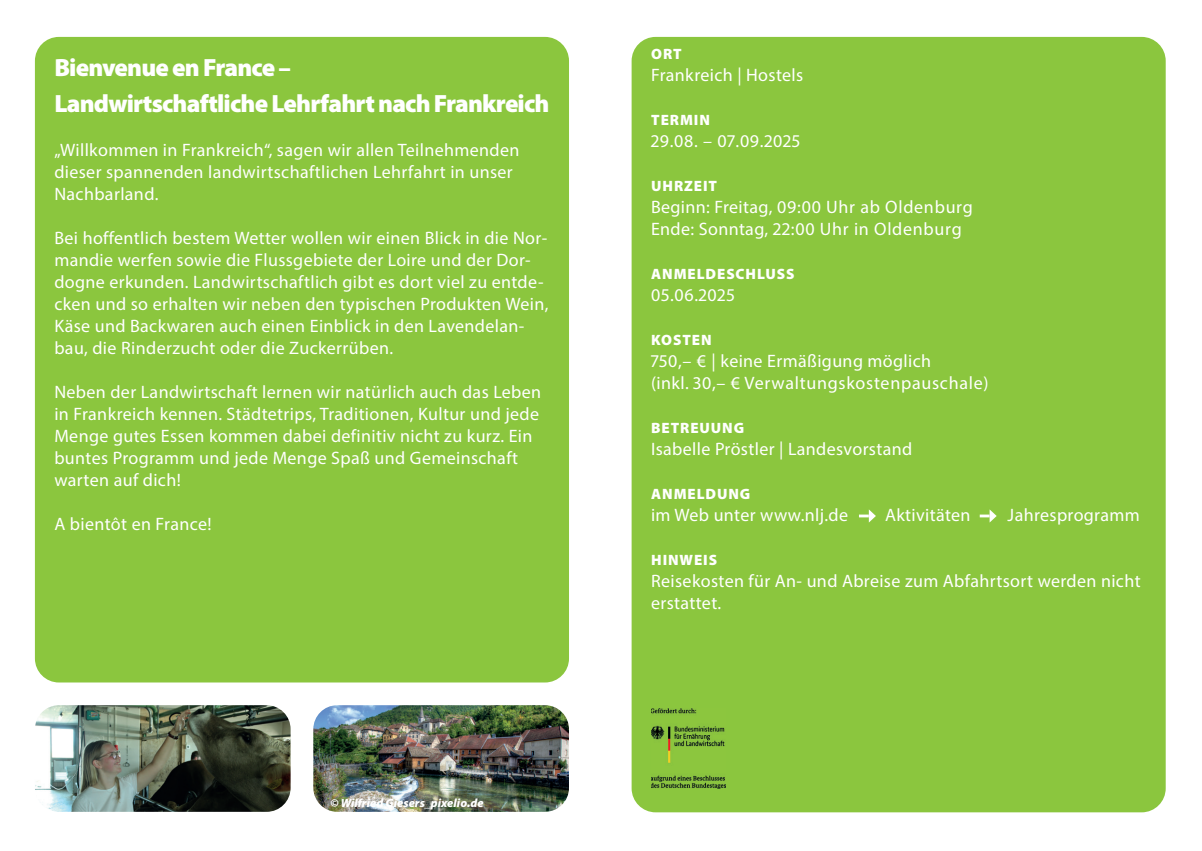
<style>
.page{position:relative;width:1202px;height:851px;background:#fff}
.page>*{position:absolute;margin:0;border:0;box-sizing:border-box;transform-origin:0 0}
.t1{font:900 25px/36px "Myriad Pro";letter-spacing:-.035em;color:#fff}
.t2{font:18px/22px "Myriad Pro";letter-spacing:.02em;color:#fff}
.t3{font:18px/22px "Myriad Pro";letter-spacing:.04em;color:#fff}
.t4{font:900 15px "Myriad Pro";letter-spacing:.06em;color:#fff}
.t5{font:italic 900 12px "Myriad Pro";color:#fff}
</style>
<div class="page">
<div style="left:632px;top:37px;width:534px;height:775px;background:#8bc63e;border-radius:24px"></div>
<div style="left:35px;top:37px;width:534px;height:645px;background:#8bc63e;border-radius:24px"></div>
<img style="left:35px;top:705px;width:256px;height:106px">
<img style="left:313px;top:705px;width:256px;height:106px">
<svg style="left:859px;top:509px;width:17px;height:13px"></svg>
<svg style="left:980px;top:509px;width:17px;height:13px"></svg>
<img style="left:651px;top:708px;width:74px;height:80px">
<h1 class="t1" style="left:54px;top:49px;width:497px">Bienvenue en France –<br>Landwirtschaftliche Lehrfahrt nach Frankreich</h1>
<p class="t2" style="left:54px;top:139px;width:467px">„Willkommen in Frankreich“, sagen wir allen Teilnehmenden dieser spannenden landwirtschaftlichen Lehrfahrt in unser<br>Nachbarland.</p>
<p class="t2" style="left:54px;top:227px;width:496px">Bei hoffentlich bestem Wetter wollen wir einen Blick in die Nor&shy;mandie werfen sowie die Flussgebiete der Loire und der Dor&shy;dogne erkunden. Landwirtschaftlich gibt es dort viel zu entde&shy;cken und so erhalten wir neben den typischen Produkten Wein, Käse und Backwaren auch einen Einblick in den Lavendelan&shy;bau, die Rinderzucht oder die Zuckerrüben.</p>
<p class="t2" style="left:54px;top:381px;width:488px">Neben der Landwirtschaft lernen wir natürlich auch das Leben in Frankreich kennen. Städtetrips, Traditionen, Kultur und jede Menge gutes Essen kommen dabei definitiv nicht zu kurz. Ein buntes Programm und jede Menge Spaß und Gemeinschaft warten auf dich!</p>
<p class="t2" style="left:54px;top:513px;width:159px">A bientôt en France!</p>
<p class="t5" style="left:330px;top:794px;width:155px">© Wilfried Giesers_pixelio.de</p>
<p class="t4" style="left:651px;top:44px;width:32px">ORT</p>
<p class="t2" style="left:651px;top:64px;width:154px">Frankreich | Hostels</p>
<p class="t4" style="left:651px;top:110px;width:60px">TERMIN</p>
<p class="t3" style="left:651px;top:130px;width:151px">29.08. – 07.09.2025</p>
<p class="t4" style="left:651px;top:176px;width:67px">UHRZEIT</p>
<p class="t3" style="left:651px;top:196px;width:323px">Beginn: Freitag, 09:00 Uhr ab Oldenburg<br>Ende: Sonntag, 22:00 Uhr in Oldenburg</p>
<p class="t4" style="left:651px;top:264px;width:145px">ANMELDESCHLUSS</p>
<p class="t2" style="left:651px;top:284px;width:85px">05.06.2025</p>
<p class="t4" style="left:651px;top:330px;width:62px">KOSTEN</p>
<p class="t3" style="left:651px;top:350px;width:339px">750,– € | keine Ermäßigung möglich<br>(inkl. 30,– € Verwaltungskostenpauschale)</p>
<p class="t4" style="left:651px;top:418px;width:94px">BETREUUNG</p>
<p class="t2" style="left:651px;top:438px;width:263px">Isabelle Pröstler | Landesvorstand</p>
<p class="t4" style="left:651px;top:484px;width:101px">ANMELDUNG</p>
<p class="t2" style="left:651px;top:504px;width:198px">im Web unter www.nlj.de</p>
<p class="t2" style="left:885px;top:504px;width:87px">Aktivitäten</p>
<p class="t2" style="left:1008px;top:504px;width:134px">Jahresprogramm</p>
<p class="t4" style="left:651px;top:550px;width:67px">HINWEIS</p>
<p class="t2" style="left:651px;top:570px;width:491px">Reisekosten für An- und Abreise zum Abfahrtsort werden nicht erstattet.</p>
</div>
